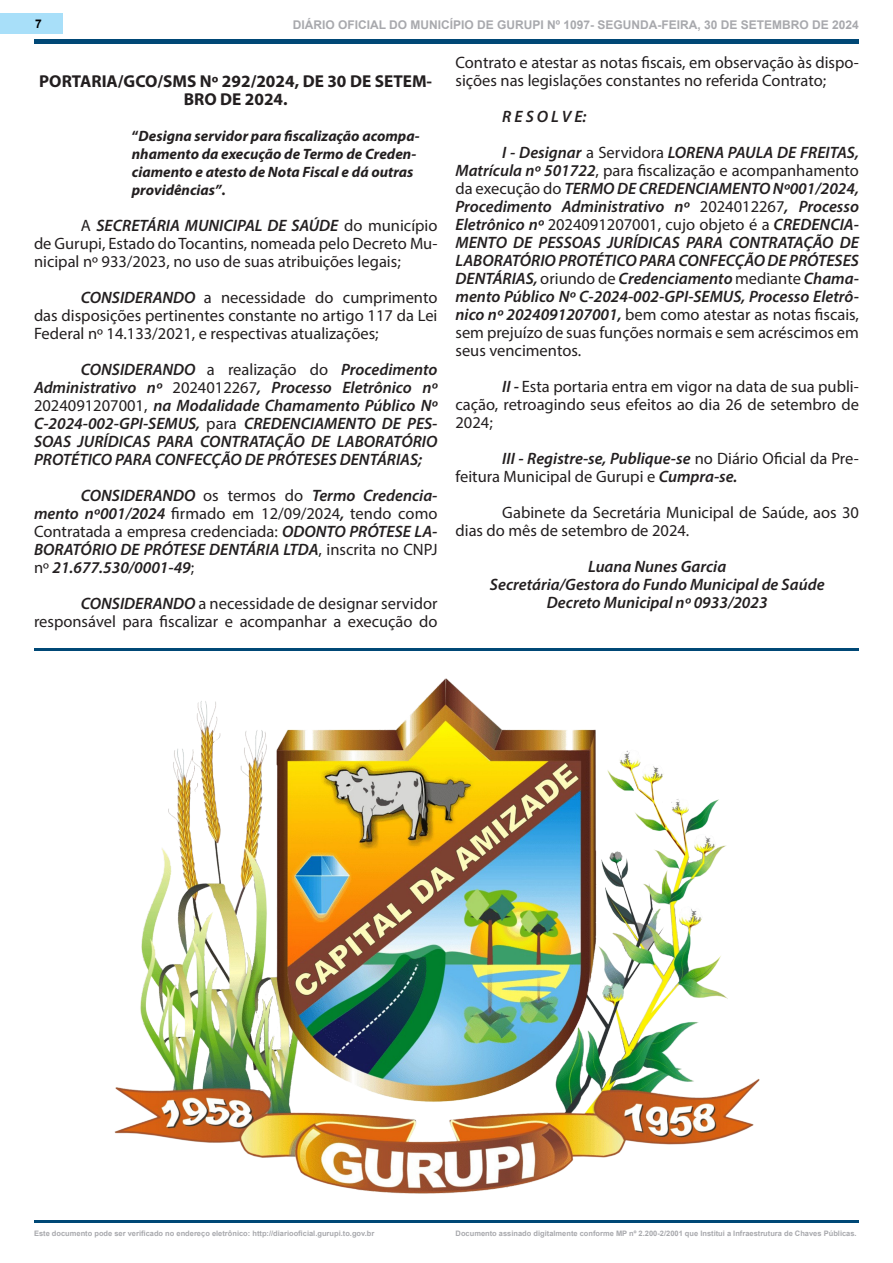
<style>
.page{position:relative;width:893px;height:1263px;background:#fff}
.page>*{position:absolute;margin:0;border:0;box-sizing:border-box;transform-origin:0 0}
.proto{font:700 17.25px/18px "Myriad Pro";color:#231f20;text-align:center}
.TEXTO{font:italic 600 16.5px/18px "Myriad Pro";color:#231f20;text-align:justify}
.TEXTO-2{font:16.5px/18px "Myriad Pro";color:#231f20;text-align:justify}
.TEXTO_CENTRO{font:italic 600 16.5px "Myriad Pro";color:#231f20}
.EMENTA{font:italic 700 15px/18px "Myriad Pro";color:#231f20}
.t1{font:700 12px "Arial";color:#a8a9ad}
.t2{font:700 12px "Arial";color:#000001}
.t3{font:700 7.5px "Arial";color:#a8a9ad}
.s1{font-style:normal}
.s2{font-weight:600;font-style:italic}
.s3{font-weight:400;font-style:normal}
</style>
<div class="page">
<div style="left:0;top:13px;width:62px;height:21px;background:#a8dff9"></div>
<hr style="left:34px;top:1220px;width:825px;height:3px;background:#004876">
<hr style="left:34px;top:40px;width:825px;height:4px;background:#004876">
<img style="left:115px;top:678px;width:644px;height:515px">
<hr style="left:34px;top:648px;width:825px;height:3px;background:#004876">
<p class="t2" style="left:35px;top:15px;width:8px">7</p>
<p class="t1" style="left:293px;top:16px;width:568px">DIÁRIO OFICIAL DO MUNICÍPIO DE GURUPI Nº 1097- SEGUNDA-FEIRA, 30 DE SETEMBRO DE 2024</p>
<p class="proto" style="left:39px;top:71px;width:394px">PORTARIA/GCO/SMS Nº 292/2024, DE 30 DE SETEM-<br>BRO DE 2024.</p>
<p class="EMENTA" style="left:132px;top:126px;width:289px"><span class="s1">“</span>Designa servidor para fiscalização acompa&shy;nhamento da execução de Termo de Creden&shy;ciamento e atesto de Nota Fiscal e dá outras providências”<span class="s1">.</span></p>
<p class="TEXTO-2" style="left:34px;top:216px;width:405px;text-indent:47px">A <span class="s2">SECRETÁRIA MUNICIPAL DE SAÚDE</span> do município de Gurupi, Estado do Tocantins, nomeada pelo Decreto Mu&shy;nicipal nº 933/2023, no uso de suas atribuições legais;</p>
<p class="TEXTO-2" style="left:34px;top:288px;width:405px;text-indent:47px"><span class="s2">CONSIDERANDO</span> a necessidade do cumprimento das disposições pertinentes constante no artigo 117 da Lei Federal nº 14.133/2021, e respectivas atualizações;</p>
<p class="TEXTO" style="left:34px;top:360px;width:405px;text-indent:47px">CONSIDERANDO <span class="s3">a realização do</span> Procedimento Administrativo nº <span class="s3">2024012267</span>, Processo Eletrônico nº <span class="s3">2024091207001,</span> na Modalidade Chamamento Público Nº C-2024-002-GPI-SEMUS, <span class="s3">para</span> CREDENCIAMENTO DE PES-SOAS JURÍDICAS PARA CONTRATAÇÃO DE LABORATÓRIO PROTÉTICO PARA CONFECÇÃO DE PRÓTESES DENTÁRIAS;</p>
<p class="TEXTO" style="left:34px;top:486px;width:405px;text-indent:47px">CONSIDERANDO <span class="s3">os termos do</span> Termo Credencia&shy;mento nº001/2024 <span class="s3">firmado em 12/09/2024</span>, <span class="s3">tendo como Contratada a empresa credenciada:</span> ODONTO PRÓTESE LA-BORATÓRIO DE PRÓTESE DENTÁRIA LTDA<span class="s3">, inscrita no CNPJ nº</span> 21.677.530/0001-49<span class="s3">;</span></p>
<p class="TEXTO-2" style="left:34px;top:594px;width:405px;text-align:right"><span class="s2">CONSIDERANDO</span> a necessidade de designar servidor responsável para fiscalizar e acompanhar a execução do</p>
<p class="TEXTO-2" style="left:455px;top:53px;width:405px">Contrato e atestar as notas fiscais, em observação às dispo&shy;sições nas legislações constantes no referida Contrato;</p>
<p class="TEXTO" style="left:502px;top:107px;width:86px">R E S O L V E:</p>
<p class="TEXTO" style="left:455px;top:143px;width:405px;text-indent:47px">I - Designar <span class="s3">a Servidora</span> LORENA PAULA DE FREITAS, Matrícula nº 501722<span class="s3">, para fiscalização e acompanhamento da execução do</span> TERMO DE CREDENCIAMENTO Nº001/2024, Procedimento Administrativo nº <span class="s3">2024012267</span>, Processo Eletrônico nº <span class="s3">2024091207001, cujo objeto é a</span> CREDENCIA-MENTO DE PESSOAS JURÍDICAS PARA CONTRATAÇÃO DE LABORATÓRIO PROTÉTICO PARA CONFECÇÃO DE PRÓTESES DENTÁRIAS, <span class="s3">oriundo de</span> Credenciamento <span class="s3">mediante</span> Chama&shy;mento Público Nº C-2024-002-GPI-SEMUS, Processo Eletrô&shy;nico nº 2024091207001, <span class="s3">bem como atestar as notas fiscais, sem prejuízo de suas funções normais e sem acréscimos em seus vencimentos.</span></p>
<p class="TEXTO-2" style="left:455px;top:377px;width:405px;text-indent:47px"><span class="s2">II -</span> Esta portaria entra em vigor na data de sua publi&shy;cação, retroagindo seus efeitos ao dia 26 de setembro de 2024;</p>
<p class="TEXTO-2" style="left:455px;top:449px;width:405px;text-indent:47px"><span class="s2">III - Registre-se, Publique-se</span> no Diário Oficial da Pre&shy;feitura Municipal de Gurupi e <span class="s2">Cumpra-se.</span></p>
<p class="TEXTO-2" style="left:455px;top:503px;width:405px;text-indent:47px">Gabinete da Secretária Municipal de Saúde, aos 30 dias do mês de setembro de 2024.</p>
<p class="TEXTO_CENTRO" style="left:588px;top:556px;width:140px">Luana Nunes Garcia</p>
<p class="TEXTO_CENTRO" style="left:490px;top:574px;width:336px">Secretária/Gestora do Fundo Municipal de Saúde</p>
<p class="TEXTO_CENTRO" style="left:547px;top:592px;width:222px">Decreto Municipal nº 0933/2023</p>
<p class="t3" style="left:34px;top:1228px;width:342px">Este documento pode ser verificado no endereço eletrônico: http://diariooficial.gurupi.to.gov.br</p>
<p class="t3" style="left:456px;top:1228px;width:403px">Documento assinado digitalmente conforme MP nº 2.200-2/2001 que Institui a Infraestrutura de Chaves Públicas.</p>
</div>
